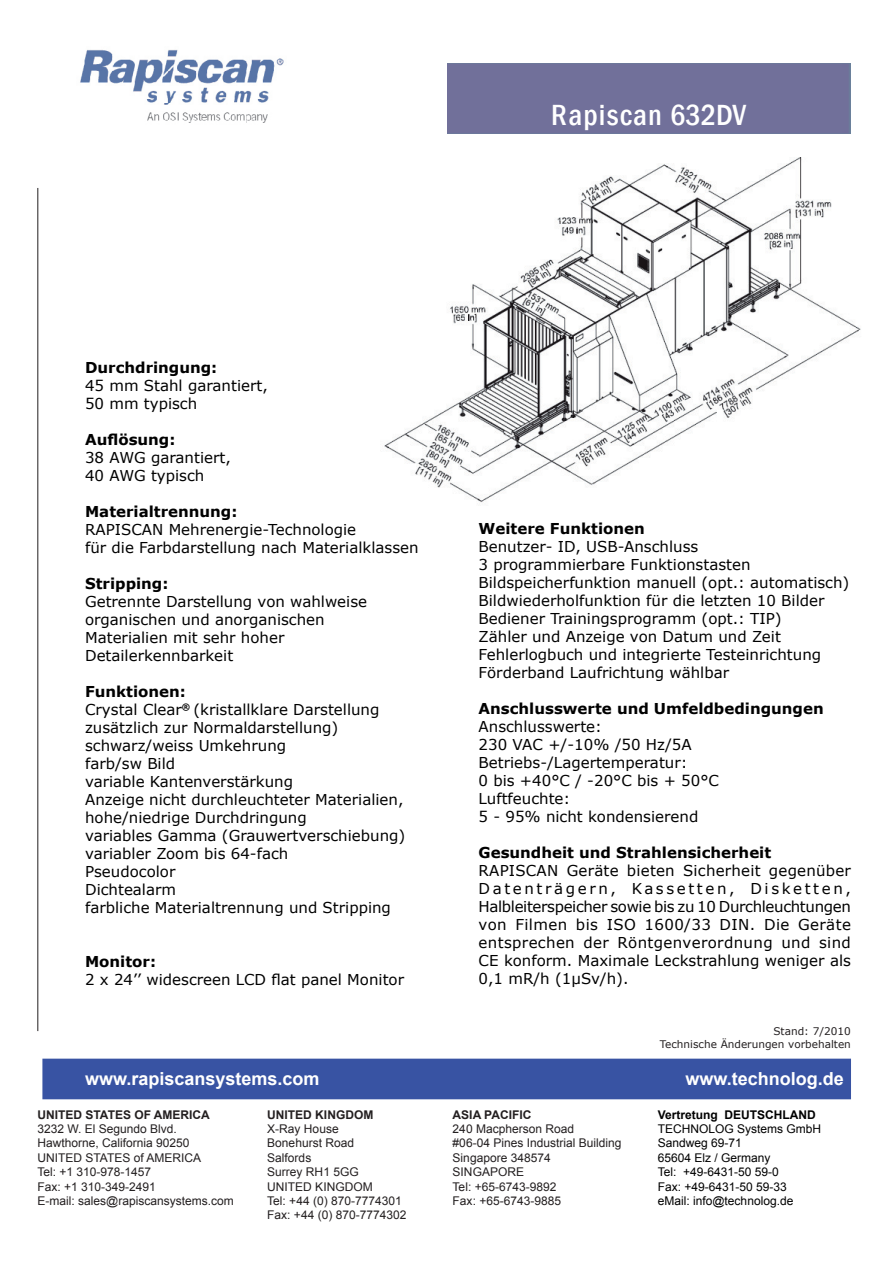
<style>
.page{position:relative;width:893px;height:1263px;background:#fff}
.page>*{position:absolute;margin:0;border:0;box-sizing:border-box;transform-origin:0 0}
.t1{font:500 condensed 30px "Franklin Gothic";letter-spacing:.04em;color:#fff}
.t2{font:700 18px "Arial";color:#fff}
.t3{font:15px/18px "Verdana";color:#000}
.t4{font:700 15px "Verdana";color:#000}
.t5{font:12px/14.4px "Arial";color:#231f20}
.t6{font:12px/14.4px "Arial";color:#000}
.t7{font:700 12px "Arial";color:#231f20}
.t8{font:700 12px "Arial";color:#000}
.t9{font:10.5px/12.6px "Verdana";color:#231f20;text-align:right}
.s1{font-weight:700}
</style>
<div class="page">
<div style="left:43px;top:1059px;width:807px;height:40px;background:#3853a3"></div>
<img style="left:80px;top:50px;width:204px;height:73px">
<hr style="left:37px;top:188px;width:1px;height:843px;background:#231f20">
<img style="left:384px;top:157px;width:477px;height:345px">
<div style="left:366px;top:345px;width:24px;height:45px;background:#fff"></div>
<h1 class="t1" style="left:551px;top:103px;width:196px">Rapiscan 632DV</h1>
<p class="t4" style="left:85px;top:362px;width:134px">Durchdringung:</p>
<p class="t3" style="left:85px;top:378px;width:184px">45 mm Stahl garantiert,<br>50 mm typisch</p>
<p class="t4" style="left:85px;top:434px;width:92px">Auflösung:</p>
<p class="t3" style="left:85px;top:450px;width:147px">38 AWG garantiert,<br>40 AWG typisch</p>
<p class="t4" style="left:85px;top:506px;width:154px">Materialtrennung:</p>
<p class="t3" style="left:85px;top:522px;width:335px">RAPISCAN Mehrenergie-Technologie<br>für die Farbdarstellung nach Materialklassen</p>
<p class="t4" style="left:85px;top:578px;width:85px">Stripping:</p>
<p class="t3" style="left:85px;top:594px;width:283px">Getrennte Darstellung von wahlweise organischen und anorganischen<br>Materialien mit sehr hoher<br>Detailerkennbarkeit</p>
<p class="t3" style="left:85px;top:684px;width:322px"><span class="s1">Funktionen:<br></span>Crystal Clear<sup>®</sup> (kristallklare Darstellung zusätzlich zur Normaldarstellung) schwarz/weiss Umkehrung<br>farb/sw Bild<br>variable Kantenverstärkung<br>Anzeige nicht durchleuchteter Materialien, hohe/niedrige Durchdringung<br>variables Gamma (Grauwertverschiebung) variabler Zoom bis 64-fach<br>Pseudocolor<br>Dichtealarm<br>farbliche Materialtrennung und Stripping</p>
<p class="t4" style="left:85px;top:956px;width:72px">Monitor:</p>
<p class="t3" style="left:85px;top:972px;width:320px">2 x 24’’ widescreen LCD flat panel Monitor</p>
<p class="t4" style="left:478px;top:523px;width:168px">Weitere Funktionen</p>
<p class="t3" style="left:478px;top:539px;width:372px">Benutzer- ID, USB-Anschluss<br>3 programmierbare Funktionstasten Bildspeicherfunktion manuell (opt.: automatisch)<br>Bildwiederholfunktion für die letzten 10 Bilder Bediener Trainingsprogramm (opt.: TIP)<br>Zähler und Anzeige von Datum und Zeit Fehlerlogbuch und integrierte Testeinrichtung Förderband Laufrichtung wählbar</p>
<p class="t4" style="left:478px;top:703px;width:346px">Anschlusswerte und Umfeldbedingungen</p>
<p class="t3" style="left:478px;top:719px;width:242px">Anschlusswerte:<br>230 VAC +/-10% /50 Hz/5A<br>Betriebs-/Lagertemperatur:<br>0 bis +40°C / -20°C bis + 50°C<br>Luftfeuchte:<br>5 - 95% nicht kondensierend</p>
<p class="t4" style="left:478px;top:847px;width:294px">Gesundheit und Strahlensicherheit</p>
<p class="t3" style="left:478px;top:863px;width:374px;text-align:justify">RAPISCAN Geräte bieten Sicherheit gegenüber Datenträgern, Kassetten, Disketten, Halbleiterspeicher sowie bis zu 10 Durchleuchtungen von Filmen bis ISO 1600/33 DIN. Die Geräte entsprechen der Röntgenverordnung und sind CE konform. Maximale Leckstrahlung weniger als 0,1 mR/h (1µSv/h).</p>
<p class="t9" style="left:659px;top:1026px;width:192px">Stand: 7/2010<br>Technische Änderungen vorbehalten</p>
<p class="t2" style="left:85px;top:1072px;width:236px">www.rapiscansystems.com</p>
<p class="t2" style="left:685px;top:1072px;width:160px">www.technolog.de</p>
<p class="t7" style="left:37px;top:1110px;width:174px">UNITED STATES OF AMERICA</p>
<p class="t5" style="left:37px;top:1123px;width:198px">3232 W. El Segundo Blvd.<br>Hawthorne, California 90250<br>UNITED STATES of AMERICA<br>Tel: +1 310-978-1457<br>Fax: +1 310-349-2491<br>E-mail: sales@rapiscansystems.com</p>
<p class="t7" style="left:267px;top:1110px;width:107px">UNITED KINGDOM</p>
<p class="t5" style="left:267px;top:1123px;width:141px">X-Ray House<br>Bonehurst Road<br>Salfords<br>Surrey RH1 5GG<br>UNITED KINGDOM<br>Tel: +44 (0) 870-7774301<br>Fax: +44 (0) 870-7774302</p>
<p class="t7" style="left:452px;top:1110px;width:80px">ASIA PACIFIC</p>
<p class="t5" style="left:452px;top:1123px;width:170px">240 Macpherson Road<br>#06-04 Pines Industrial Building<br>Singapore 348574<br>SINGAPORE<br>Tel: +65-6743-9892<br>Fax: +65-6743-9885</p>
<p class="t8" style="left:657px;top:1110px;width:160px">Vertretung DEUTSCHLAND</p>
<p class="t6" style="left:657px;top:1123px;width:165px">TECHNOLOG Systems GmbH<br>Sandweg 69-71<br>65604 Elz / Germany<br>Tel: +49-6431-50 59-0<br>Fax: +49-6431-50 59-33 eMail: info@technolog.de</p>
</div>
